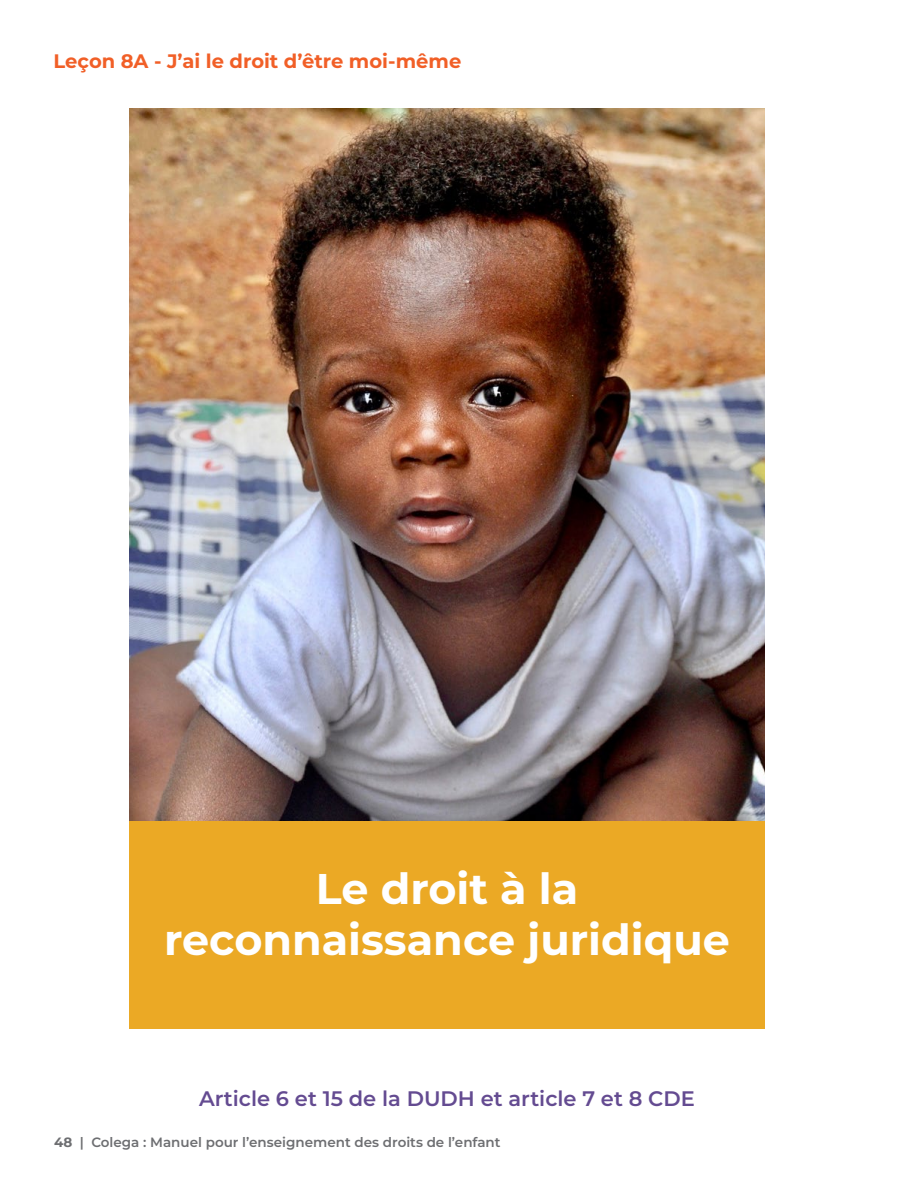
<style>
.page{position:relative;width:918px;height:1188px;background:#fff}
.page>*{position:absolute;margin:0;border:0;box-sizing:border-box;transform-origin:0 0}
.t1{font:700 42.9px/51.2px "Montserrat";color:#fff;text-align:center}
.t2{font:600 21px "Montserrat";color:#644b91}
.t3{font:700 19.5px "Montserrat";color:#f15f27}
.t4{font:600 13.5px "Montserrat";color:#6d6e71}
.s1{font-weight:700}
</style>
<div class="page">
<div style="left:129px;top:821px;width:636px;height:208px;background:#eba925"></div>
<img style="left:129px;top:108px;width:636px;height:713px">
<h3 class="t3" style="left:54px;top:47px;width:409px">Leçon 8A - J’ai le droit d’être moi-même</h3>
<h1 class="t1" style="left:164px;top:861px;width:567px">Le droit à la reconnaissance juridique</h1>
<h2 class="t2" style="left:199px;top:1084px;width:497px">Article 6 et 15 de la DUDH et article 7 et 8 CDE</h2>
<p class="t4" style="left:54px;top:1133px;width:448px"><span class="s1">48</span> | Colega : Manuel pour l’enseignement des droits de l’enfant</p>
</div>
